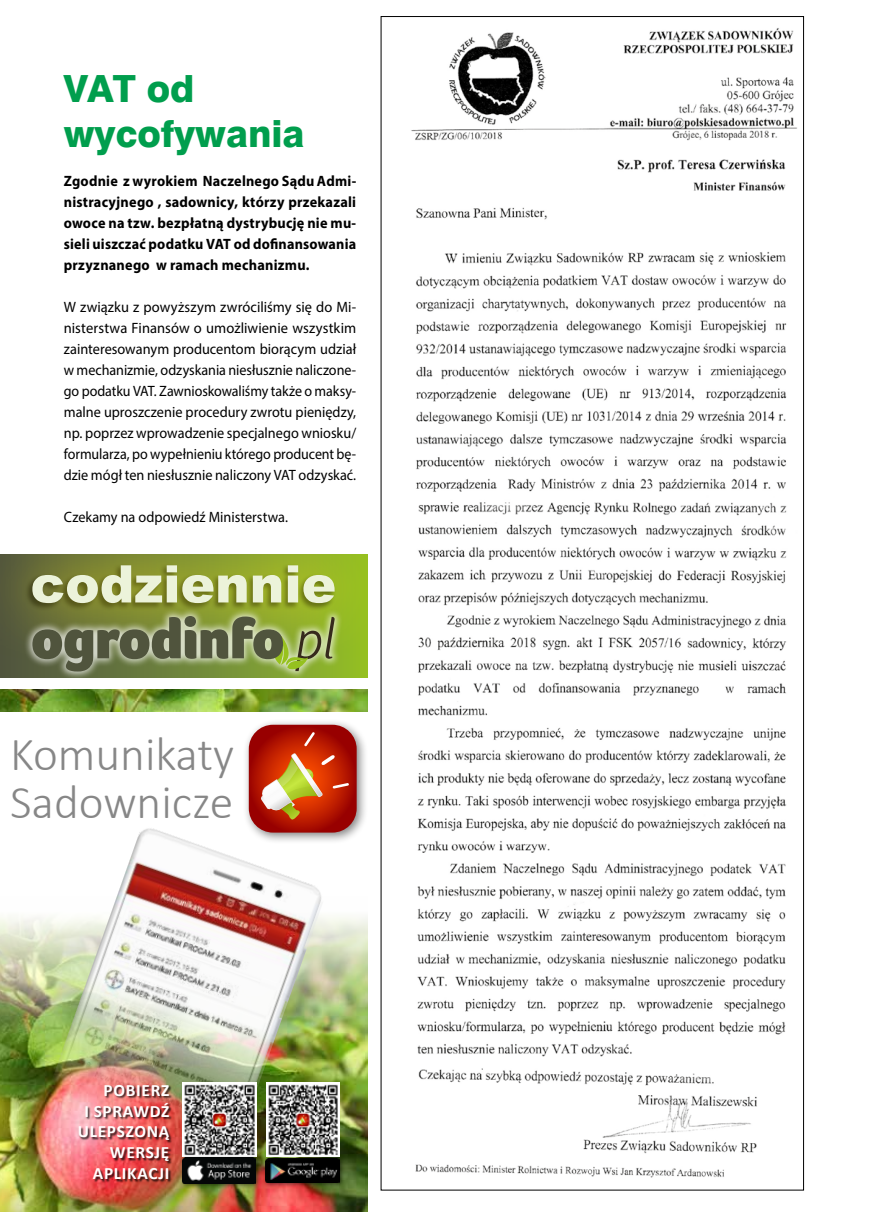
<style>
.page{position:relative;width:872px;height:1212px;background:#fff}
.page>*{position:absolute;margin:0;border:0;box-sizing:border-box;transform-origin:0 0}
.t1{font:300 47.55px/47.8px "Calibri";color:#878787}
.t2{font:37.5px/45px "Swis 721 Hv EU";color:#009e4d}
.t3{font:700 17.25px/20.7px "Calibri";letter-spacing:.04em;color:#fff;text-align:right}
.t4{font:15px/21px "Myriad Pro";color:#000;text-align:justify;scale:.96 1}
.t5{font:700 15px/21px "Myriad Pro";letter-spacing:.015em;color:#000;text-align:justify;scale:.95 1}
.t6{font:15px "Myriad Pro";color:#000;scale:.95 1}
</style>
<div class="page">
<img style="left:381px;top:19px;width:424px;height:1172px">
<img style="left:0;top:916px;width:367px;height:296px">
<img style="left:12px;top:828px;width:315px;height:384px">
<img style="left:266px;top:1083px;width:73px;height:73px">
<div style="left:263px;top:1156px;width:81px;height:31px;background:#000;opacity:.5"></div>
<img style="left:266px;top:1158px;width:73px;height:25px">
<img style="left:182px;top:1083px;width:74px;height:72px">
<div style="left:179px;top:1155px;width:82px;height:33px;background:#000;opacity:.5"></div>
<img style="left:0;top:690px;width:367px;height:22px">
<div style="left:79px;top:1085px;width:93px;height:97px;background:#000;opacity:.75"></div>
<div style="left:242px;top:718px;width:125px;height:127px;background:#000;opacity:.5"></div>
<svg style="left:249px;top:725px;width:108px;height:107px;background:#bb4122"></svg>
<svg style="left:0;top:554px;width:367px;height:108px;background:#7b8e2d"></svg>
<svg style="left:32px;top:565px;width:302px;height:38px;background:#b4be7c"></svg>
<div style="left:24px;top:607px;width:319px;height:70px;background:#fff;opacity:.7"></div>
<svg style="left:32px;top:616px;width:302px;height:55px;background:#7c8854"></svg>
<h2 class="t2" style="left:64px;top:67px;width:242px">VAT od wycofywania</h2>
<p class="t5" style="left:64px;top:169px;width:309px">Zgodnie z wyrokiem Naczelnego Sądu Admi&shy;nistracyjnego , sadownicy, którzy przekazali owoce na tzw. bezpłatną dystrybucję nie mu&shy;sieli uiszczać podatku VAT od dofinansowania przyznanego w ramach mechanizmu.</p>
<p class="t4" style="left:64px;top:296px;width:306px">W związku z powyższym zwróciliśmy się do Mi&shy;nisterstwa Finansów o umożliwienie wszystkim zainteresowanym producentom biorącym udział w mechanizmie, odzyskania niesłusznie naliczone&shy;go podatku VAT. Zawnioskowaliśmy także o maksy&shy;malne uproszczenie procedury zwrotu pieniędzy, np. poprzez wprowadzenie specjalnego wniosku/ formularza, po wypełnieniu którego producent bę&shy;dzie mógł ten niesłusznie naliczony VAT odzyskać.</p>
<p class="t6" style="left:64px;top:507px;width:238px">Czekamy na odpowiedź Ministerstwa.</p>
<h1 class="t1" style="left:10px;top:730px;width:226px">Komunikaty<br>Sadownicze</h1>
<p class="t3" style="left:78px;top:1079px;width:93px">POBIERZ<br>I SPRAWDŹ<br>ULEPSZONĄ<br>WERSJĘ<br>APLIKACJI</p>
</div>
